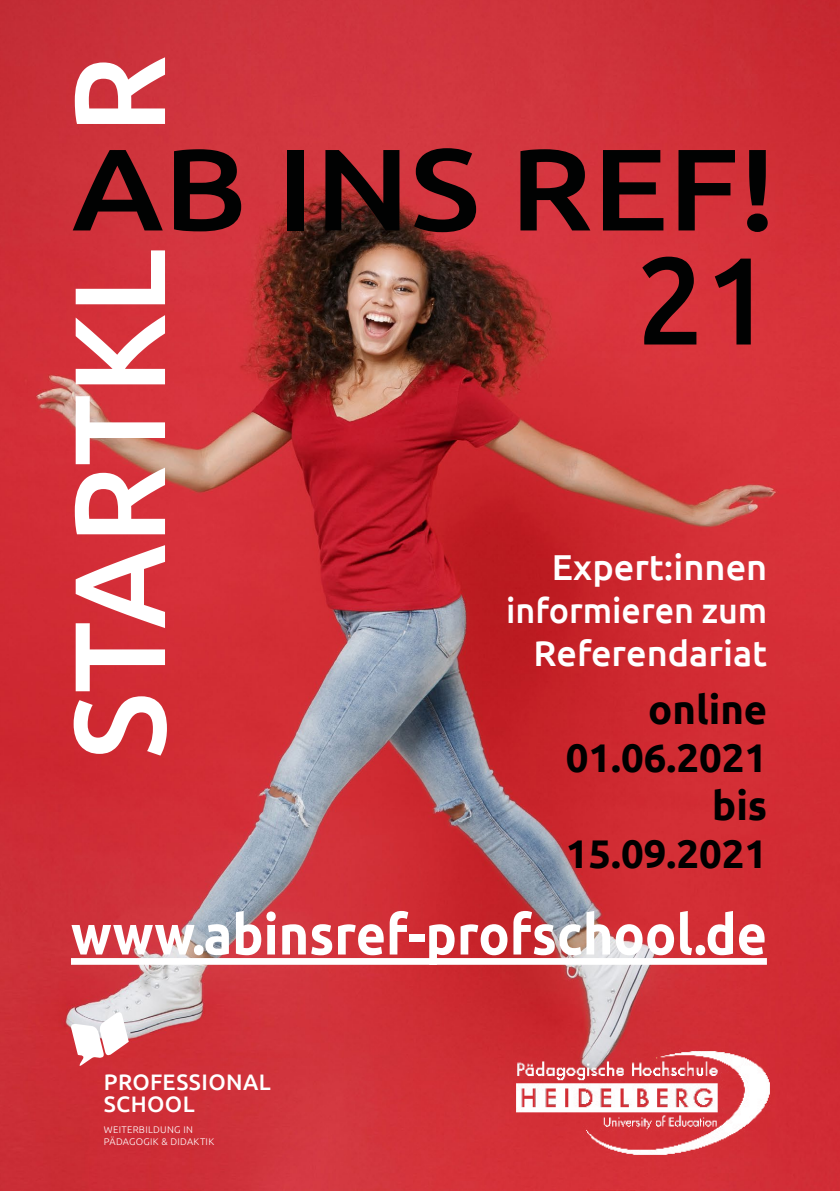
<style>
.page{position:relative;width:840px;height:1191px;background:#fff}
.page>*{position:absolute;margin:0;border:0;box-sizing:border-box;transform-origin:0 0}
.t1{font:500 128.8px "Ubuntu";color:#fff;scale:.95 1}
.t2{font:500 124px "Ubuntu";color:#010202;scale:.95 1}
.t3{font:500 116px "Ubuntu";color:#010202;scale:1.15 1}
.t4{font:700 56.2px "Ubuntu";color:#fff;scale:.92 1}
.t5{font:700 40px/48px "Ubuntu";color:#000;text-align:right}
.t6{font:500 36px "Ubuntu";color:#fff}
.t7{font:500 35.4px "Ubuntu";color:#fff;scale:.96 1}
.t8{font:500 22.2px/22.8px "Ubuntu";letter-spacing:.015em;color:#fff}
.t9{font:300 9.6px/12px "Ubuntu";letter-spacing:.03em;color:#fff}
</style>
<div class="page">
<img style="left:0;top:0;width:839px;height:1191px">
<div style="left:71px;top:958px;width:695px;height:6px;background:#fff"></div>
<svg style="left:70px;top:1011px;width:59px;height:57px"></svg>
<img style="left:514px;top:1049px;width:256px;height:107px">
<h1 class="t1" style="left:38px;top:759px;width:742px;rotate:-90deg">STARTKL R</h1>
<h3 class="t3" style="left:72px;top:116px;width:614px">AB INS REF!</h3>
<h2 class="t2" style="left:636px;top:222px;width:143px">21</h2>
<h3 class="t6" style="left:551px;top:545px;width:217px">Expert:innen</h3>
<h3 class="t7" style="left:506px;top:588px;width:273px">informieren zum</h3>
<h3 class="t6" style="left:533px;top:630px;width:235px">Referendariat</h3>
<h3 class="t5" style="left:565px;top:685px;width:203px">online<br>01.06.2021 bis<br>15.09.2021</h3>
<h3 class="t4" style="left:71px;top:900px;width:757px">www.abinsref-profschool.de</h3>
<h3 class="t8" style="left:104px;top:1072px;width:168px">PROFESSIONAL<br>SCHOOL</h3>
<p class="t9" style="left:104px;top:1124px;width:112px">WEITERBILDUNG IN<br>PÄDAGOGIK &amp; DIDAKTIK</p>
</div>
